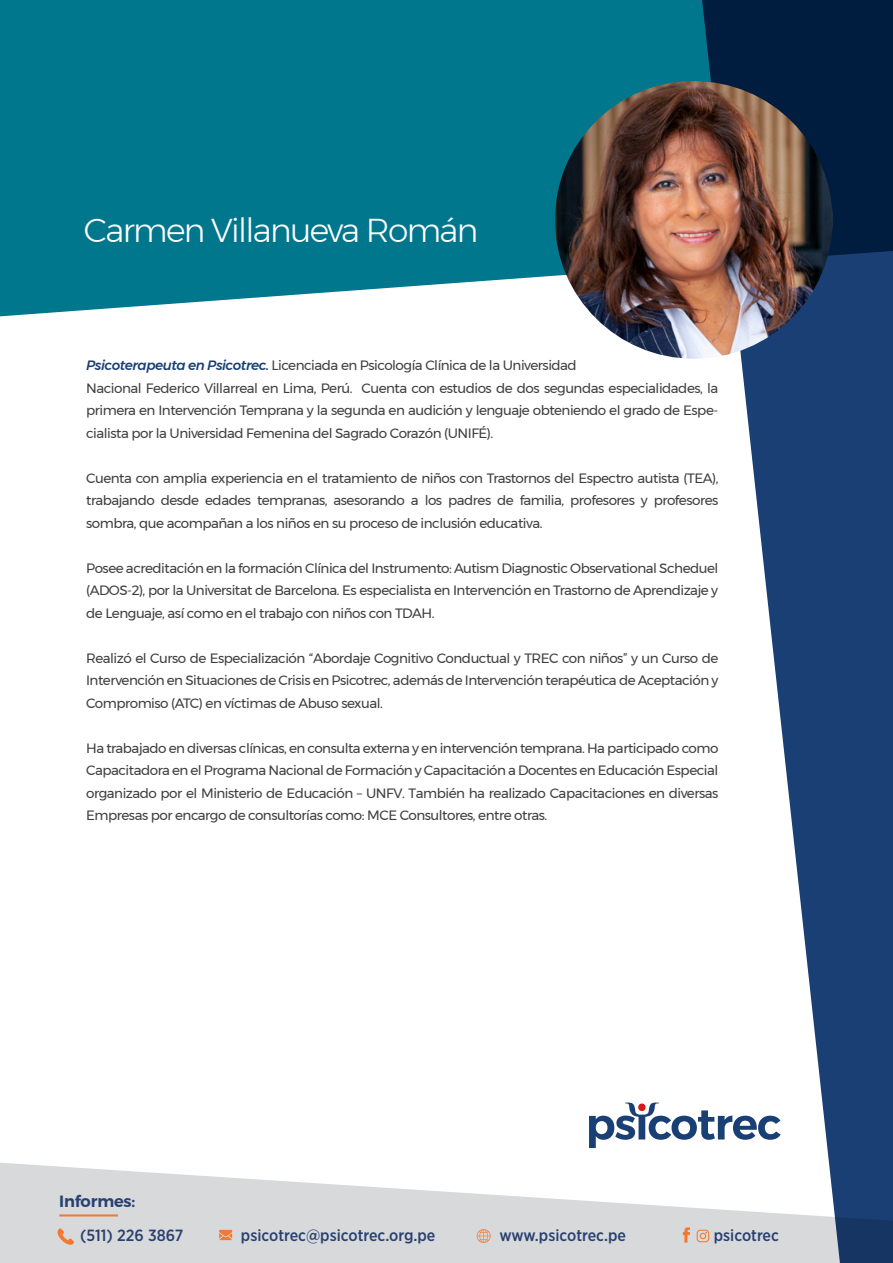
<style>
.page{position:relative;width:893px;height:1263px;background:#fff}
.page>*{position:absolute;margin:0;border:0;box-sizing:border-box;transform-origin:0 0}
.t1{font:300 33px "Montserrat";letter-spacing:-.05em;color:#fff}
.t2{font:500 16.2px "Gotham Narrow";color:#284071}
.t3{font:600 16.2px "Montserrat";letter-spacing:-.01em;color:#284071}
.t4{font:13.5px/22.5px "Montserrat";letter-spacing:-.035em;color:#3e3e3f;text-align:justify}
.s1{font-weight:500;font-style:italic;color:#1a3f74}
</style>
<div class="page">
<div style="left:0;top:0;width:702px;height:316px;background:#01778e"></div>
<svg style="left:702px;top:0;width:191px;height:1163px;fill:#1a3f74"></svg>
<svg style="left:0;top:1163px;width:893px;height:100px;fill:#d8d9db"></svg>
<svg style="left:57px;top:1228px;width:17px;height:17px"></svg>
<hr style="left:59px;top:1214px;width:59px;height:2px;background:#f37932">
<svg style="left:219px;top:1230px;width:13px;height:10px"></svg>
<svg style="left:697px;top:1230px;width:12px;height:12px"></svg>
<svg style="left:683px;top:1227px;width:7px;height:15px"></svg>
<svg style="left:589px;top:1102px;width:192px;height:46px"></svg>
<svg style="left:477px;top:1229px;width:14px;height:14px"></svg>
<img style="left:555px;top:81px;width:278px;height:278px;border-radius:139px">
<h1 class="t1" style="left:84px;top:206px;width:396px">Carmen Villanueva Román</h1>
<p class="t4" style="left:86px;top:354px;width:634px;text-align:left"><span class="s1">Psicoterapeuta en Psicotrec.</span> Licenciada en Psicología Clínica de la Universidad<br>Nacional Federico Villarreal en Lima, Perú. Cuenta con estudios de dos segundas especialidades, la primera en Intervención Temprana y la segunda en audición y lenguaje obteniendo el grado de Espe&shy;cialista por la Universidad Femenina del Sagrado Corazón (UNIFÉ).</p>
<p class="t4" style="left:86px;top:466px;width:634px">Cuenta con amplia experiencia en el tratamiento de niños con Trastornos del Espectro autista (TEA), trabajando desde edades tempranas, asesorando a los padres de familia, profesores y profesores sombra, que acompañan a los niños en su proceso de inclusión educativa.</p>
<p class="t4" style="left:86px;top:556px;width:634px">Posee acreditación en la formación Clínica del Instrumento: Autism Diagnostic Observational Scheduel (ADOS-2), por la Universitat de Barcelona. Es especialista en Intervención en Trastorno de Aprendizaje y de Lenguaje, así como en el trabajo con niños con TDAH.</p>
<p class="t4" style="left:86px;top:646px;width:634px">Realizó el Curso de Especialización “Abordaje Cognitivo Conductual y TREC con niños” y un Curso de Intervención en Situaciones de Crisis en Psicotrec, además de Intervención terapéutica de Aceptación y Compromiso (ATC) en víctimas de Abuso sexual.</p>
<p class="t4" style="left:86px;top:737px;width:634px">Ha trabajado en diversas clínicas, en consulta externa y en intervención temprana. Ha participado como Capacitadora en el Programa Nacional de Formación y Capacitación a Docentes en Educación Especial organizado por el Ministerio de Educación – UNFV. También ha realizado Capacitaciones en diversas Empresas por encargo de consultorías como: MCE Consultores, entre otras.</p>
<p class="t3" style="left:59px;top:1188px;width:78px">Informes:</p>
<p class="t2" style="left:80px;top:1225px;width:105px">(511) 226 3867</p>
<p class="t2" style="left:241px;top:1225px;width:196px">psicotrec@psicotrec.org.pe</p>
<p class="t2" style="left:499px;top:1225px;width:128px">www.psicotrec.pe</p>
<p class="t2" style="left:714px;top:1225px;width:67px">psicotrec</p>
</div>
